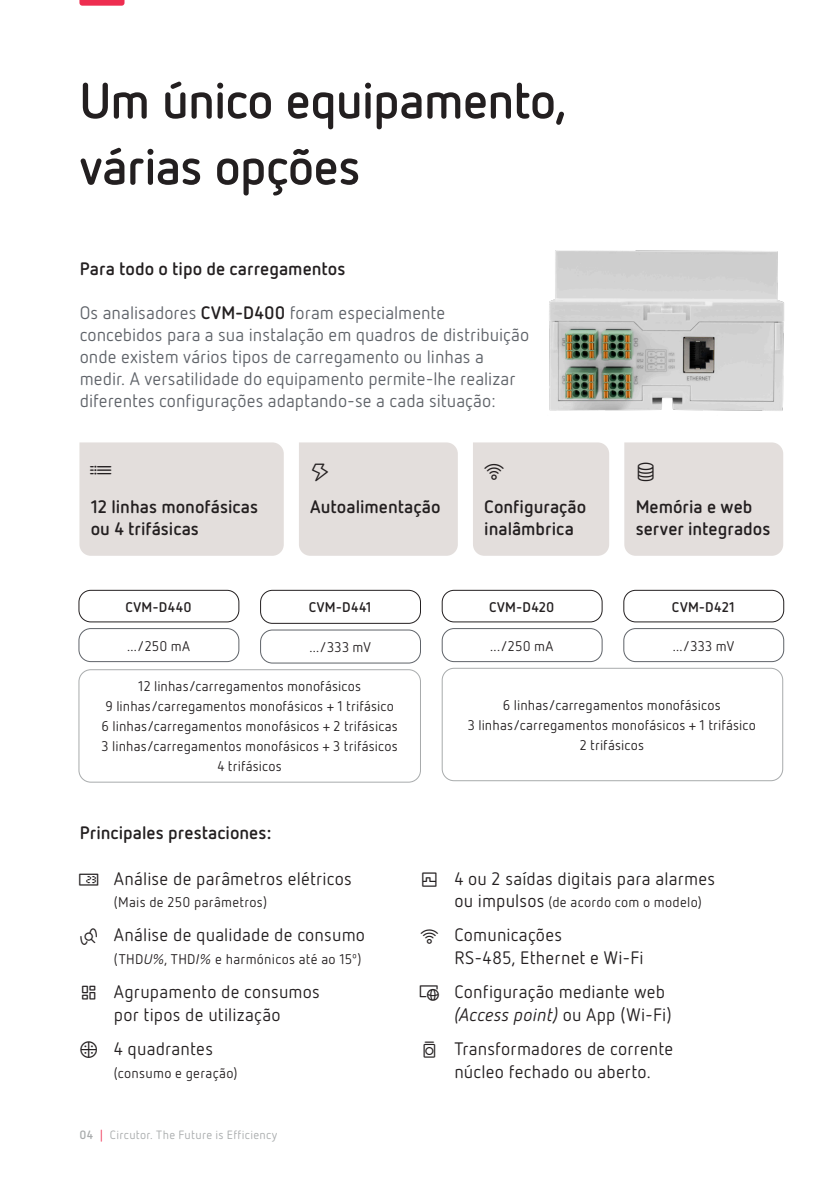
<style>
.page{position:relative;width:840px;height:1191px;background:#fff}
.page>*{position:absolute;margin:0;border:0;box-sizing:border-box;transform-origin:0 0}
.t1{font:700 50px/66.2px "Netto Pro";letter-spacing:-.02em;color:#231f20}
.P_Viñetas{font:18px/22.6px "Netto Pro";letter-spacing:.01em;color:#231f20}
.t2{font:18px/22px "Netto Pro";color:#5f6369}
.t3{font:700 18px/22px "Netto Pro";color:#231f20}
.P_Viñetas-2{font:14px/20px "Netto Pro";letter-spacing:.01em;color:#231f20;text-align:center}
.t4{font:700 14px "Netto Pro";letter-spacing:.025em;color:#231f20}
.t5{font:12px "Netto Pro";letter-spacing:.03em;color:#a8abac}
.s1{font-weight:700;color:#231f20}
.s2{font-style:italic}
.s3{font-weight:700}
.s4{color:#ee2d50}
.s5{font-size:18px}
</style>
<div class="page">
<svg style="left:79px;top:0;width:45px;height:6px"></svg>
<img style="left:549px;top:250px;width:235px;height:161px">
<div style="left:78px;top:590px;width:161px;height:32px;border:1px solid #231f20;border-radius:12px"></div>
<div style="left:441px;top:590px;width:161px;height:32px;border:1px solid #231f20;border-radius:12px"></div>
<div style="left:78px;top:628px;width:161px;height:34px;border:1px solid #5f6369;border-radius:12px"></div>
<div style="left:260px;top:629px;width:161px;height:34px;border:1px solid #5f6369;border-radius:12px"></div>
<div style="left:441px;top:628px;width:161px;height:34px;border:1px solid #5f6369;border-radius:12px"></div>
<div style="left:623px;top:628px;width:160px;height:34px;border:1px solid #5f6369;border-radius:12px"></div>
<div style="left:78px;top:669px;width:343px;height:113px;border:1px solid #a8abac;border-radius:12px"></div>
<div style="left:441px;top:668px;width:341px;height:113px;border:1px solid #a8abac;border-radius:12px"></div>
<div style="left:260px;top:590px;width:161px;height:34px;border:1px solid #231f20;border-radius:12px"></div>
<div style="left:623px;top:590px;width:160px;height:32px;border:1px solid #231f20;border-radius:12px"></div>
<div style="left:79px;top:442px;width:204px;height:114px;background:#e3dedc"></div>
<div style="left:473px;top:442px;width:136px;height:114px;background:#e3dedc"></div>
<div style="left:624px;top:442px;width:158px;height:114px;background:#e3dedc"></div>
<div style="left:299px;top:442px;width:158px;height:114px;background:#e3dedc"></div>
<h3 class="t1" style="left:79px;top:65px;width:488px">Um único equipamento, várias opções</h3>
<h5 class="t3" style="left:80px;top:257px;width:267px">Para todo o tipo de carregamentos</h5>
<p class="t2" style="left:80px;top:301px;width:451px">Os analisadores <span class="s1">CVM-D400</span> foram especialmente concebidos para a sua instalação em quadros de distribuição onde existem vários tipos de carregamento ou linhas a medir. A versatilidade do equipamento permite-lhe realizar diferentes configurações adaptando-se a cada situação:</p>
<h5 class="t3" style="left:91px;top:494px;width:169px">12 linhas monofásicas</h5>
<h5 class="t3" style="left:91px;top:516px;width:110px">ou 4 trifásicas</h5>
<h5 class="t3" style="left:310px;top:494px;width:132px">Autoalimentação</h5>
<h5 class="t3" style="left:484px;top:494px;width:103px">Configuração inalâmbrica</h5>
<h5 class="t3" style="left:635px;top:494px;width:136px">Memória e web server integrados</h5>
<h5 class="t4" style="left:125px;top:597px;width:68px">CVM-D440</h5>
<h5 class="t4" style="left:489px;top:597px;width:67px">CVM-D420</h5>
<h5 class="P_Viñetas-2" style="left:127px;top:635px;width:65px">.../250 mA</h5>
<h5 class="P_Viñetas-2" style="left:309px;top:636px;width:63px">.../333 mV</h5>
<h5 class="P_Viñetas-2" style="left:490px;top:635px;width:65px">.../250 mA</h5>
<h5 class="P_Viñetas-2" style="left:672px;top:635px;width:63px">.../333 mV</h5>
<h5 class="P_Viñetas-2" style="left:101px;top:676px;width:297px">12 linhas/carregamentos monofásicos<br>9 linhas/carregamentos monofásicos + 1 trifásico 6 linhas/carregamentos monofásicos + 2 trifásicas 3 linhas/carregamentos monofásicos + 3 trifásicos 4 trifásicos</h5>
<h5 class="t4" style="left:308px;top:598px;width:64px">CVM-D441</h5>
<h5 class="t4" style="left:671px;top:597px;width:64px">CVM-D421</h5>
<h5 class="P_Viñetas-2" style="left:467px;top:694px;width:289px">6 linhas/carregamentos monofásicos<br>3 linhas/carregamentos monofásicos + 1 trifásico<br>2 trifásicos</h5>
<h5 class="t3" style="left:80px;top:821px;width:193px">Principales prestaciones:</h5>
<p class="P_Viñetas" style="left:114px;top:866px;width:239px">Análise de parâmetros elétricos</p>
<p class="P_Viñetas-2" style="left:114px;top:892px;width:155px">(Mais de 250 parâmetros)</p>
<p class="P_Viñetas" style="left:114px;top:923px;width:252px">Análise de qualidade de consumo</p>
<p class="P_Viñetas-2" style="left:114px;top:948px;width:249px">(THD<span class="s2">U%</span>, THD<span class="s2">I%</span> e harmónicos até ao 15º)</p>
<p class="P_Viñetas" style="left:114px;top:980px;width:207px">Agrupamento de consumos por tipos de utilização</p>
<p class="P_Viñetas" style="left:114px;top:1036px;width:101px">4 quadrantes</p>
<p class="P_Viñetas-2" style="left:114px;top:1062px;width:125px">(consumo e geração)</p>
<p class="t5" style="left:79px;top:1127px;width:199px"><span class="s3">04</span> <span class="s4">|</span> Circutor. The Future is Efficiency</p>
<p class="P_Viñetas" style="left:454px;top:866px;width:262px">4 ou 2 saídas digitais para alarmes</p>
<p class="P_Viñetas-2" style="left:454px;top:892px;width:249px"><span class="s5">ou impulsos</span> (de acordo com o modelo)</p>
<p class="P_Viñetas" style="left:454px;top:923px;width:191px">Comunicações<br>RS-485, Ethernet e Wi-Fi</p>
<p class="P_Viñetas" style="left:454px;top:980px;width:219px">Configuração mediante web <span class="s2">(Access point)</span> ou App (Wi-Fi)</p>
<p class="P_Viñetas" style="left:454px;top:1036px;width:220px">Transformadores de corrente núcleo fechado ou aberto.</p>
</div>
